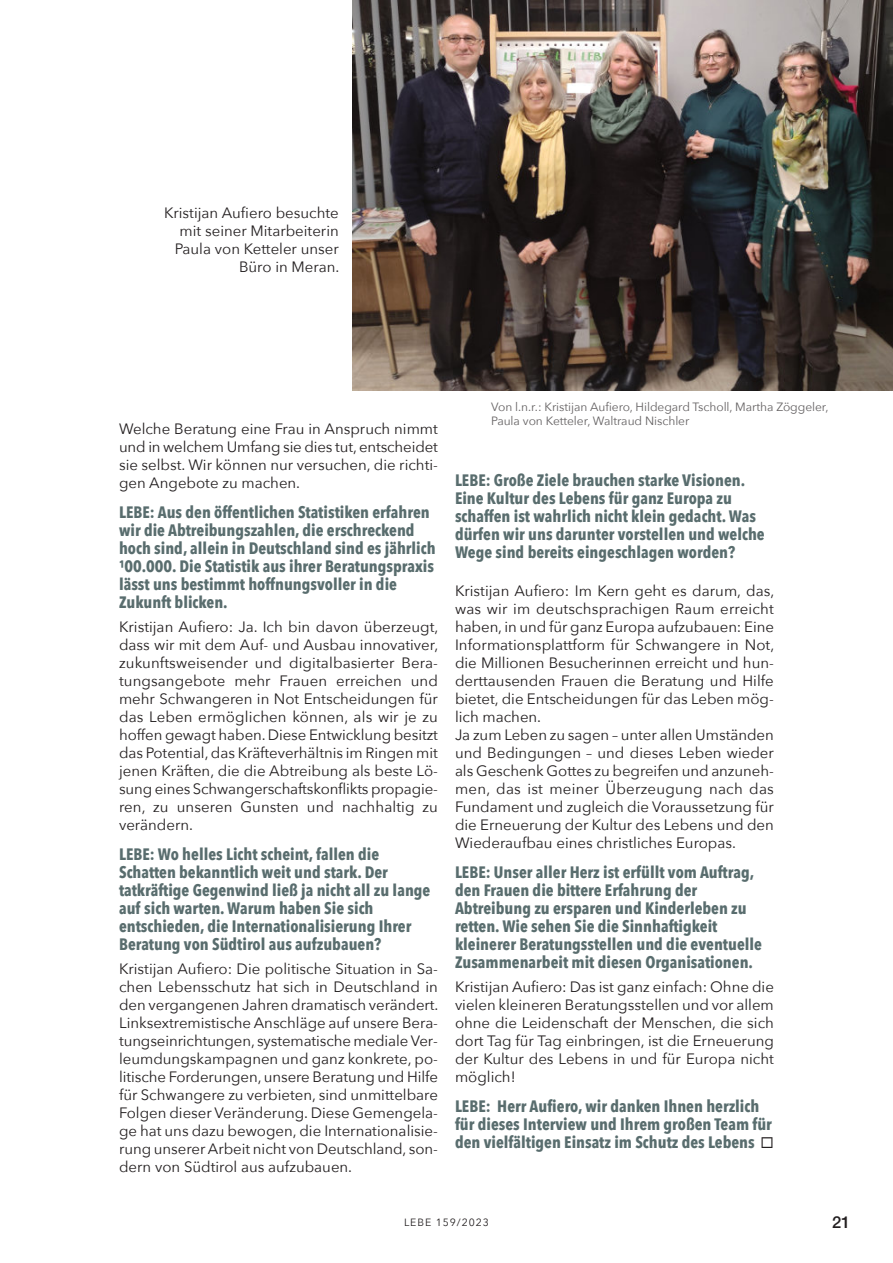
<style>
.page{position:relative;width:893px;height:1263px;background:#fff}
.page>*{position:absolute;margin:0;border:0;box-sizing:border-box;transform-origin:0 0}
.t1{font:700 16.5px/18px "Avenir Next Condensed";color:#596d6e}
.t2{font:500 16.5px "Helvetica Neue LT Pro";color:#231f20}
.t3{font:15px/18px "Avenir Next";color:#231f20;text-align:justify}
.t4{font:12px/13.5px "Avenir Next";letter-spacing:-.005em;color:#656263}
.t5{font:10.5px "Avenir Next";letter-spacing:.09em;color:#231f20}
.s1{color:#231f20}
</style>
<div class="page">
<img style="left:352px;top:0;width:541px;height:391px">
<p class="t3" style="left:164px;top:204px;width:177px;text-align:right">Kristijan Aufiero besuchte mit seiner Mitarbeiterin<br>Paula von Ketteler unser<br>Büro in Meran.</p>
<p class="t3" style="left:119px;top:420px;width:320px">Welche Beratung eine Frau in Anspruch nimmt und in welchem Umfang sie dies tut, entscheidet sie selbst. Wir können nur versuchen, die richti&shy;gen Angebote zu machen.</p>
<p class="t1" style="left:119px;top:503px;width:318px">LEBE: Aus den öffentlichen Statistiken erfahren wir die Abtreibungszahlen, die erschreckend hoch sind, allein in Deutschland sind es jährlich ¹00.000. Die Statistik aus ihrer Beratungspraxis lässt uns bestimmt hoffnungsvoller in die Zukunft blicken.</p>
<p class="t3" style="left:119px;top:618px;width:321px">Kristijan Aufiero: Ja. Ich bin davon überzeugt, dass wir mit dem Auf- und Ausbau innovativer, zukunftsweisender und digitalbasierter Bera&shy;tungsangebote mehr Frauen erreichen und mehr Schwangeren in Not Entscheidungen für das Leben ermöglichen können, als wir je zu hoffen gewagt haben. Diese Entwicklung besitzt das Potential, das Kräfteverhältnis im Ringen mit jenen Kräften, die die Abtreibung als beste Lö&shy;sung eines Schwangerschaftskonflikts propagie&shy;ren, zu unseren Gunsten und nachhaltig zu verändern.</p>
<p class="t1" style="left:119px;top:845px;width:313px">LEBE: Wo helles Licht scheint, fallen die Schatten bekanntlich weit und stark. Der tatkräftige Gegenwind ließ ja nicht all zu lange auf sich warten. Warum haben Sie sich entschieden, die Internationalisierung Ihrer Beratung von Südtirol aus aufzubauen?</p>
<p class="t3" style="left:119px;top:960px;width:321px">Kristijan Aufiero: Die politische Situation in Sa&shy;chen Lebensschutz hat sich in Deutschland in den vergangenen Jahren dramatisch verändert.<br>Linksextremistische Anschläge auf unsere Bera&shy;tungseinrichtungen, systematische mediale Ver&shy;leumdungskampagnen und ganz konkrete, po&shy;litische Forderungen, unsere Beratung und Hilfe für Schwangere zu verbieten, sind unmittelbare Folgen dieser Veränderung. Diese Gemengela&shy;ge hat uns dazu bewogen, die Internationalisie&shy;rung unserer Arbeit nicht von Deutschland, son&shy;dern von Südtirol aus aufzubauen.</p>
<p class="t4" style="left:491px;top:400px;width:339px">Von l.n.r.: Kristijan Aufiero, Hildegard Tscholl, Martha Zöggeler,<br>Paula von Ketteler, Waltraud Nischler</p>
<p class="t1" style="left:455px;top:472px;width:311px">LEBE: Große Ziele brauchen starke Visionen.<br>Eine Kultur des Lebens für ganz Europa zu schaffen ist wahrlich nicht klein gedacht. Was dürfen wir uns darunter vorstellen und welche Wege sind bereits eingeschlagen worden?</p>
<p class="t3" style="left:455px;top:582px;width:321px;text-align:left">Kristijan Aufiero: Im Kern geht es darum, das, was wir im deutschsprachigen Raum erreicht haben, in und für ganz Europa aufzubauen: Eine Informationsplattform für Schwangere in Not, die Millionen Besucherinnen erreicht und hun&shy;derttausenden Frauen die Beratung und Hilfe bietet, die Entscheidungen für das Leben mög&shy;lich machen.<br>Ja zum Leben zu sagen – unter allen Umständen und Bedingungen – und dieses Leben wieder als Geschenk Gottes zu begreifen und anzuneh&shy;men, das ist meiner Überzeugung nach das Fundament und zugleich die Voraussetzung für die Erneuerung der Kultur des Lebens und den Wiederaufbau eines christliches Europas.</p>
<p class="t1" style="left:455px;top:863px;width:308px">LEBE: Unser aller Herz ist erfüllt vom Auftrag, den Frauen die bittere Erfahrung der Abtreibung zu ersparen und Kinderleben zu retten. Wie sehen Sie die Sinnhaftigkeit kleinerer Beratungsstellen und die eventuelle Zusammenarbeit mit diesen Organisationen.</p>
<p class="t3" style="left:455px;top:978px;width:320px">Kristijan Aufiero: Das ist ganz einfach: Ohne die vielen kleineren Beratungsstellen und vor allem ohne die Leidenschaft der Menschen, die sich dort Tag für Tag einbringen, ist die Erneuerung der Kultur des Lebens in und für Europa nicht möglich!</p>
<p class="t1" style="left:455px;top:1097px;width:320px">LEBE: Herr Aufiero, wir danken Ihnen herzlich für dieses Interview und Ihrem großen Team für den vielfältigen Einsatz im Schutz des Lebens <span class="s1">◻</span></p>
<p class="t5" style="left:404px;top:1215px;width:86px">LEBE 159/2023</p>
<p class="t2" style="left:832px;top:1216px;width:20px">21</p>
</div>
